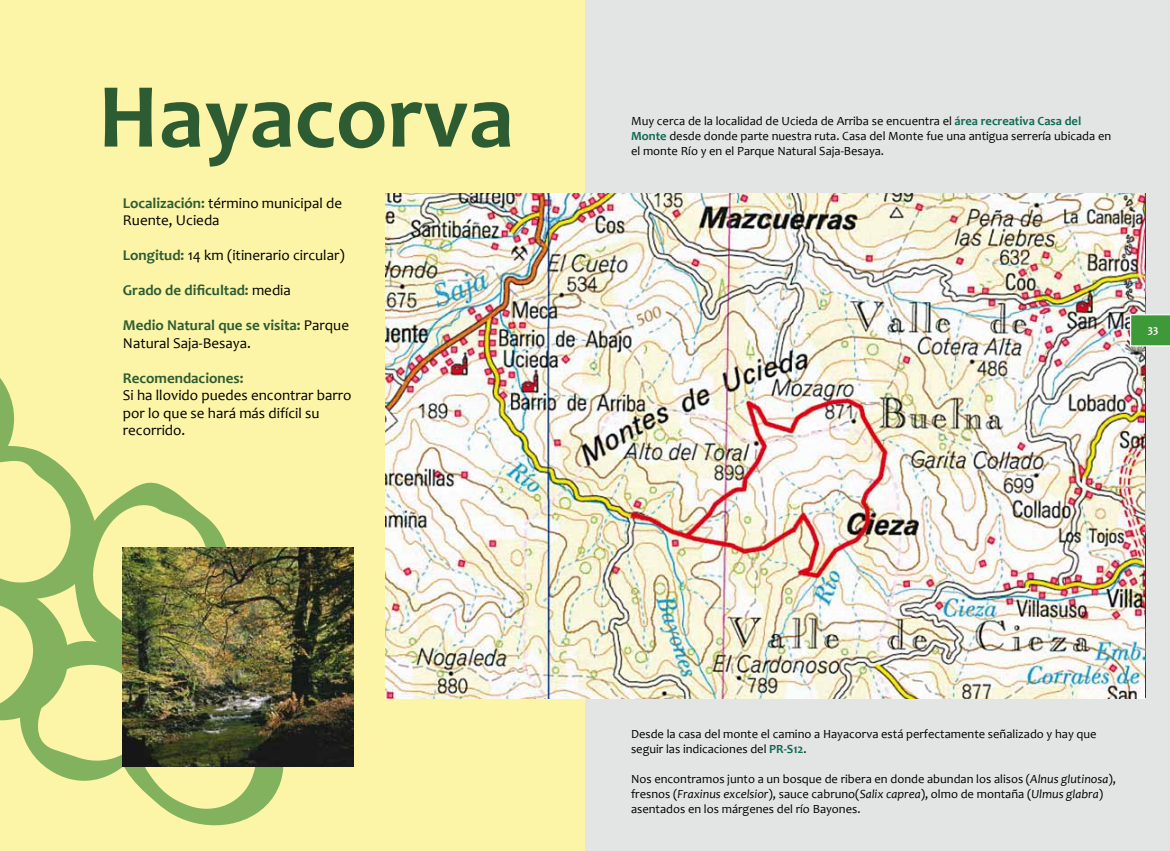
<style>
.page{position:relative;width:1170px;height:851px;background:#fff}
.page>*{position:absolute;margin:0;border:0;box-sizing:border-box;transform-origin:0 0}
.t1{font:700 92.5px "Candara";color:#2d5c32}
.t2{font:15px/17.5px "Candara";color:#000}
.t3{font:700 15px "Candara";color:#2d5c32}
.t4{font:12.5px/15px "Candara";color:#000}
.t5{font:700 11.25px "Candara";color:#fff}
.s1{font-weight:700;color:#2d5c32}
.s2{font-weight:400;color:#000}
.s3{font-weight:700;color:#106b54}
.s4{font-style:italic}
</style>
<div class="page">
<div style="left:0;top:0;width:584px;height:850px;background:#fcf4a7"></div>
<svg style="left:0;top:378px;width:287px;height:448px"></svg>
<div style="left:585px;top:0;width:584px;height:850px;background:#e3e4e4"></div>
<img style="left:386px;top:194px;width:758px;height:504px">
<svg style="left:1129px;top:314px;width:40px;height:32px"></svg>
<img style="left:123px;top:548px;width:231px;height:218px">
<h1 class="t1" style="left:98px;top:61px;width:417px">Hayacorva</h1>
<p class="t2" style="left:123px;top:194px;width:221px"><span class="s1">Localización:</span> término municipal de<br>Ruente, Ucieda</p>
<p class="t2" style="left:123px;top:246px;width:223px"><span class="s1">Longitud:</span> 14 km (itinerario circular)</p>
<p class="t3" style="left:123px;top:281px;width:169px">Grado de dificultad: <span class="s2">media</span></p>
<p class="t2" style="left:123px;top:316px;width:227px"><span class="s1">Medio Natural que se visita:</span> Parque<br>Natural Saja-Besaya.</p>
<p class="t3" style="left:123px;top:368px;width:122px">Recomendaciones:</p>
<p class="t2" style="left:123px;top:386px;width:230px">Si ha llovido puedes encontrar barro por lo que se hará más difícil su recorrido.</p>
<p class="t4" style="left:631px;top:113px;width:481px">Muy cerca de la localidad de Ucieda de Arriba se encuentra el <span class="s3">área recreativa Casa del<br>Monte</span> desde donde parte nuestra ruta. Casa del Monte fue una antigua serrería ubicada en el monte Río y en el Parque Natural Saja-Besaya.</p>
<p class="t5" style="left:1147px;top:322px;width:12px">33</p>
<p class="t4" style="left:631px;top:726px;width:467px">Desde la casa del monte el camino a Hayacorva está perfectamente señalizado y hay que seguir las indicaciones del <span class="s3">PR-S12</span>.</p>
<p class="t4" style="left:631px;top:771px;width:486px">Nos encontramos junto a un bosque de ribera en donde abundan los alisos (<span class="s4">Alnus glutinosa</span>), fresnos (<span class="s4">Fraxinus excelsior</span>), sauce cabruno(<span class="s4">Salix caprea</span>), olmo de montaña (<span class="s4">Ulmus glabra</span>) asentados en los márgenes del río Bayones.</p>
</div>
